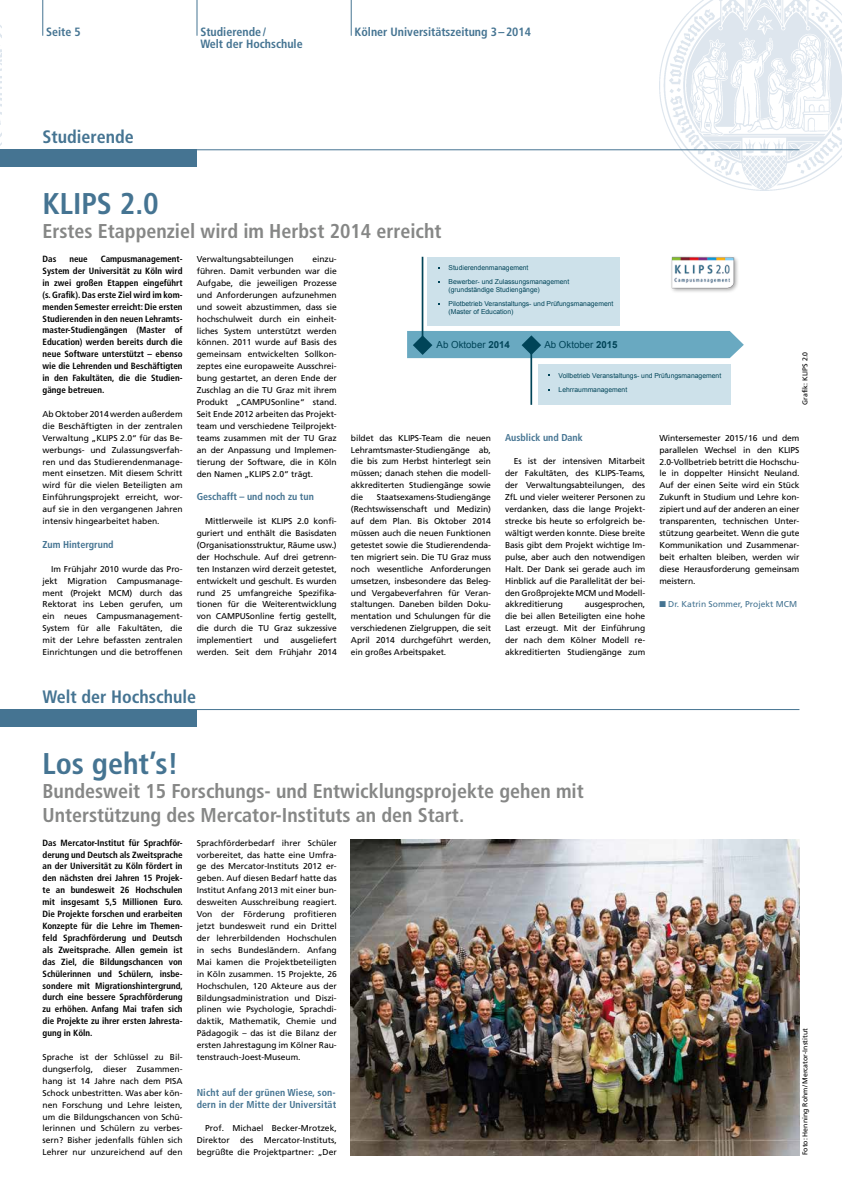
<style>
.page{position:relative;width:842px;height:1191px;background:#fff}
.page>*{position:absolute;margin:0;border:0;box-sizing:border-box;transform-origin:0 0}
.t1{font:700 condensed 30px "Frutiger";color:#457492}
.t2{font:700 condensed 20px/24px "Frutiger";color:#868786}
.t3{font:700 condensed 18px "Frutiger";color:#457492}
.t4{font:700 condensed 12px/11.9px "Frutiger";color:#457492}
.t5{font:700 condensed 10px/11.9px "Frutiger";color:#457492}
.t6{font:9.7px "Arial";color:#004458}
.t7{font:700 condensed 9px/11.9px "Frutiger";color:#000;text-align:justify}
.t8{font:8.5px/11.9px "Frutiger";letter-spacing:-.01em;color:#000;text-align:justify}
.t9{font:8.5px "Frutiger";color:#457492}
.t10{font:7px "Frutiger";color:#000}
.t11{font:6.8px/13.7px "Arial";color:#004458}
.s1{font-weight:700}
</style>
<div class="page">
<img style="left:0;top:25px;width:1px;height:121px">
<img style="left:659px;top:0;width:183px;height:190px">
<div style="left:0;top:149px;width:197px;height:18px;background:#457492"></div>
<div style="left:0;top:709px;width:197px;height:17px;background:#457492"></div>
<hr style="left:0;top:149px;width:799px;height:1px;background:#457492">
<hr style="left:0;top:709px;width:799px;height:1px;background:#457492">
<div style="left:428px;top:257px;width:192px;height:69px;background:#cde1ea"></div>
<div style="left:538px;top:364px;width:192px;height:41px;background:#cde1ea"></div>
<svg style="left:407px;top:331px;width:337px;height:27px"></svg>
<hr style="left:422px;top:257px;width:1px;height:82px;background:#004458">
<hr style="left:530px;top:348px;width:2px;height:57px;background:#004458">
<img style="left:351px;top:839px;width:448px;height:316px">
<hr style="left:43px;top:0;width:1px;height:36px;background:#457492">
<hr style="left:197px;top:0;width:1px;height:36px;background:#457492">
<hr style="left:351px;top:0;width:1px;height:36px;background:#457492">
<img style="left:671px;top:256px;width:67px;height:36px">
<h3 class="t4" style="left:46px;top:26px;width:36px">Seite 5</h3>
<h3 class="t4" style="left:200px;top:26px;width:104px">Studierende /<br>Welt der Hochschule</h3>
<h3 class="t4" style="left:355px;top:26px;width:178px">Kölner Universitätszeitung 3–2014</h3>
<h3 class="t3" style="left:43px;top:126px;width:93px">Studierende</h3>
<h1 class="t1" style="left:43px;top:186px;width:118px">KLIPS 2.0</h1>
<h2 class="t2" style="left:43px;top:219px;width:400px">Erstes Etappenziel wird im Herbst 2014 erreicht</h2>
<p class="t7" style="left:43px;top:253px;width:142px;text-indent:58px">Campusmanagement-System der Universität zu Köln wird in zwei großen Etappen eingeführt (s. Grafik). Das erste Ziel wird im kom&shy;menden Semester erreicht: Die ersten Studierenden in den neuen Lehramts&shy;master-Studiengängen (Master of Education) werden bereits durch die neue Software unterstützt – ebenso wie die Lehrenden und Beschäftigten in den Fakultäten, die die Studien&shy;gänge betreuen.</p>
<p class="t8" style="left:43px;top:408px;width:142px">Ab Oktober 2014 werden außerdem die Beschäftigten in der zentralen Verwaltung „KLIPS 2.0“ für das Be&shy;werbungs- und Zulassungsverfah&shy;ren und das Studierendenmanage&shy;ment einsetzen. Mit diesem Schritt wird für die vielen Beteiligten am Einführungsprojekt erreicht, wor&shy;auf sie in den vergangenen Jahren intensiv hingearbeitet haben.</p>
<p class="t5" style="left:43px;top:538px;width:73px">Zum Hintergrund</p>
<p class="t8" style="left:43px;top:562px;width:142px;text-indent:8px">Im Frühjahr 2010 wurde das Pro&shy;jekt Migration Campusmanage&shy;ment (Projekt MCM) durch das Rektorat ins Leben gerufen, um ein neues Campusmanagement-System für alle Fakultäten, die mit der Lehre befassten zentralen Einrichtungen und die betroffenen</p>
<p class="t7" style="left:43px;top:253px;width:15px">Das</p>
<p class="t7" style="left:69px;top:253px;width:20px">neue</p>
<p class="t8" style="left:197px;top:253px;width:99px">Verwaltungsabteilungen</p>
<p class="t8" style="left:197px;top:253px;width:142px;text-indent:116px">einzu&shy;führen. Damit verbunden war die Aufgabe, die jeweiligen Prozesse und Anforderungen aufzunehmen und soweit abzustimmen, dass sie hochschulweit durch ein einheit&shy;liches System unterstützt werden können. 2011 wurde auf Basis des gemeinsam entwickelten Sollkon&shy;zeptes eine europaweite Ausschrei&shy;bung gestartet, an deren Ende der Zuschlag an die TU Graz mit ihrem Produkt „CAMPUSonline“ stand.<br>Seit Ende 2012 arbeiten das Projekt&shy;team und verschiedene Teilprojekt&shy;teams zusammen mit der TU Graz an der Anpassung und Implemen&shy;tierung der Software, die in Köln den Namen „KLIPS 2.0“ trägt.</p>
<p class="t5" style="left:197px;top:491px;width:119px">Geschafft – und noch zu tun</p>
<p class="t8" style="left:197px;top:515px;width:142px;text-indent:8px">Mittlerweile ist KLIPS 2.0 konfi&shy;guriert und enthält die Basisdaten (Organisationsstruktur, Räume usw.) der Hochschule. Auf drei getrenn&shy;ten Instanzen wird derzeit getestet, entwickelt und geschult. Es wurden rund 25 umfangreiche Spezifika&shy;tionen für die Weiterentwicklung von CAMPUSonline fertig gestellt, die durch die TU Graz sukzessive implementiert</p>
<p class="t8" style="left:197px;top:634px;width:142px;text-align:right">ausgeliefert<br>werden. Seit dem Frühjahr 2014</p>
<p class="t8" style="left:264px;top:634px;width:17px">und</p>
<h3 class="t3" style="left:43px;top:686px;width:155px">Welt der Hochschule</h3>
<p class="t11" style="left:449px;top:261px;width:122px">Studierendenmanagement<br>Bewerber- und Zulassungsmanagement</p>
<p class="t11" style="left:449px;top:283px;width:166px">(grundständige Studiengänge)<br>Pilotbetrieb Veranstaltungs- und Prüfungsmanagement</p>
<p class="t11" style="left:449px;top:305px;width:66px">(Master of Education)</p>
<p class="t6" style="left:437px;top:338px;width:75px">Ab Oktober <span class="s1">2014</span></p>
<p class="t6" style="left:544px;top:338px;width:75px">Ab Oktober <span class="s1">2015</span></p>
<p class="t11" style="left:559px;top:368px;width:164px">Vollbetrieb Veranstaltungs- und Prüfungsmanagement<br>Lehrraummanagement</p>
<p class="t10" style="left:801px;top:405px;width:55px;rotate:-90deg">Grafik: KLIPS 2.0</p>
<p class="t8" style="left:351px;top:432px;width:142px">bildet das KLIPS-Team die neuen Lehramtsmaster-Studiengänge ab, die bis zum Herbst hinterlegt sein müssen; danach stehen die modell&shy;akkrediterten Studiengänge sowie die</p>
<p class="t8" style="left:351px;top:491px;width:142px;text-indent:26px">Staatsexamens-Studiengänge (Rechtswissenschaft und Medizin) auf dem Plan. Bis Oktober 2014 müssen auch die neuen Funktionen getestet sowie die Studierendenda&shy;ten migriert sein. Die TU Graz muss noch wesentliche Anforderungen umsetzen, insbesondere das Beleg&shy;und Vergabeverfahren für Veran&shy;staltungen. Daneben bilden Doku&shy;mentation und Schulungen für die verschiedenen Zielgruppen, die seit April 2014 durchgeführt werden, ein großes Arbeitspaket.</p>
<p class="t5" style="left:505px;top:431px;width:79px">Ausblick und Dank</p>
<p class="t8" style="left:505px;top:455px;width:142px;text-indent:9px">Es ist der intensiven Mitarbeit der Fakultäten, des KLIPS-Teams, der Verwaltungsabteilungen, des ZfL und vieler weiterer Personen zu verdanken, dass die lange Projekt&shy;strecke bis heute so erfolgreich be&shy;wältigt werden konnte. Diese breite Basis gibt dem Projekt wichtige Im&shy;pulse, aber auch den notwendigen Halt. Der Dank sei gerade auch im Hinblick auf die Parallelität der bei&shy;den Großprojekte MCM und Modell&shy;akkreditierung</p>
<p class="t8" style="left:505px;top:598px;width:142px;text-indent:80px">ausgesprochen, die bei allen Beteiligten eine hohe Last erzeugt. Mit der Einführung der nach dem Kölner Modell re&shy;akkreditierten Studiengänge zum</p>
<p class="t8" style="left:659px;top:432px;width:142px">Wintersemester 2015/16 und dem parallelen Wechsel in den KLIPS 2.0-Vollbetrieb betritt die Hochschu&shy;le in doppelter Hinsicht Neuland.<br>Auf der einen Seite wird ein Stück Zukunft in Studium und Lehre kon&shy;zipiert und auf der anderen an einer transparenten, technischen Unter&shy;stützung gearbeitet. Wenn die gute Kommunikation und Zusammenar&shy;beit erhalten bleiben, werden wir diese Herausforderung gemeinsam meistern.</p>
<p class="t9" style="left:659px;top:599px;width:139px">■ Dr. Katrin Sommer, Projekt MCM</p>
<h1 class="t1" style="left:43px;top:746px;width:138px">Los geht’s!</h1>
<h2 class="t2" style="left:43px;top:779px;width:543px">Bundesweit 15 Forschungs- und Entwicklungsprojekte gehen mit<br>Unterstützung des Mercator-Instituts an den Start.</h2>
<p class="t7" style="left:43px;top:836px;width:142px">Das Mercator-Institut für Sprachför&shy;derung und Deutsch als Zweitsprache an der Universität zu Köln fördert in den nächsten drei Jahren 15 Projek&shy;te an bundesweit 26 Hochschulen mit insgesamt 5,5 Millionen Euro.<br>Die Projekte forschen und erarbeiten Konzepte für die Lehre im Themen&shy;feld Sprachförderung und Deutsch als Zweitsprache. Allen gemein ist das Ziel, die Bildungschancen von Schülerinnen und Schülern, insbe&shy;sondere mit Migrationshintergrund, durch eine bessere Sprachförderung zu erhöhen. Anfang Mai trafen sich die Projekte zu ihrer ersten Jahresta&shy;gung in Köln.</p>
<p class="t8" style="left:43px;top:1051px;width:142px">Sprache ist der Schlüssel zu Bil&shy;dungserfolg, dieser Zusammen&shy;hang ist 14 Jahre nach dem PISA Schock unbestritten. Was aber kön&shy;nen Forschung und Lehre leisten, um die Bildungschancen von Schü&shy;lerinnen und Schülern zu verbes&shy;sern? Bisher jedenfalls fühlen sich Lehrer nur unzureichend auf den</p>
<p class="t8" style="left:197px;top:836px;width:142px">Sprachförderbedarf ihrer Schüler vorbereitet, das hatte eine Umfra&shy;ge des Mercator-Instituts 2012 er&shy;geben. Auf diesen Bedarf hatte das Institut Anfang 2013 mit einer bun&shy;desweiten Ausschreibung reagiert.<br>Von der Förderung profitieren jetzt bundesweit rund ein Drittel der lehrerbildenden Hochschulen in sechs Bundesländern. Anfang Mai kamen die Projektbeteiligten in Köln zusammen. 15 Projekte, 26<br>Hochschulen, 120 Akteure aus der Bildungsadministration und Diszi&shy;plinen wie Psychologie, Sprachdi&shy;daktik, Mathematik, Chemie und Pädagogik – das ist die Bilanz der ersten Jahrestagung im Kölner Rau&shy;tenstrauch-Joest-Museum.</p>
<p class="t5" style="left:197px;top:1086px;width:141px">Nicht auf der grünen Wiese, son&shy;dern in der Mitte der Universität</p>
<p class="t8" style="left:197px;top:1122px;width:142px;text-indent:8px">Prof. Michael Becker-Mrotzek, Direktor des Mercator-Instituts, begrüßte die Projektpartner: „Der</p>
<p class="t10" style="left:801px;top:1155px;width:128px;rotate:-90deg">Foto: Henning Rohm/Mercator-Institut</p>
</div>
